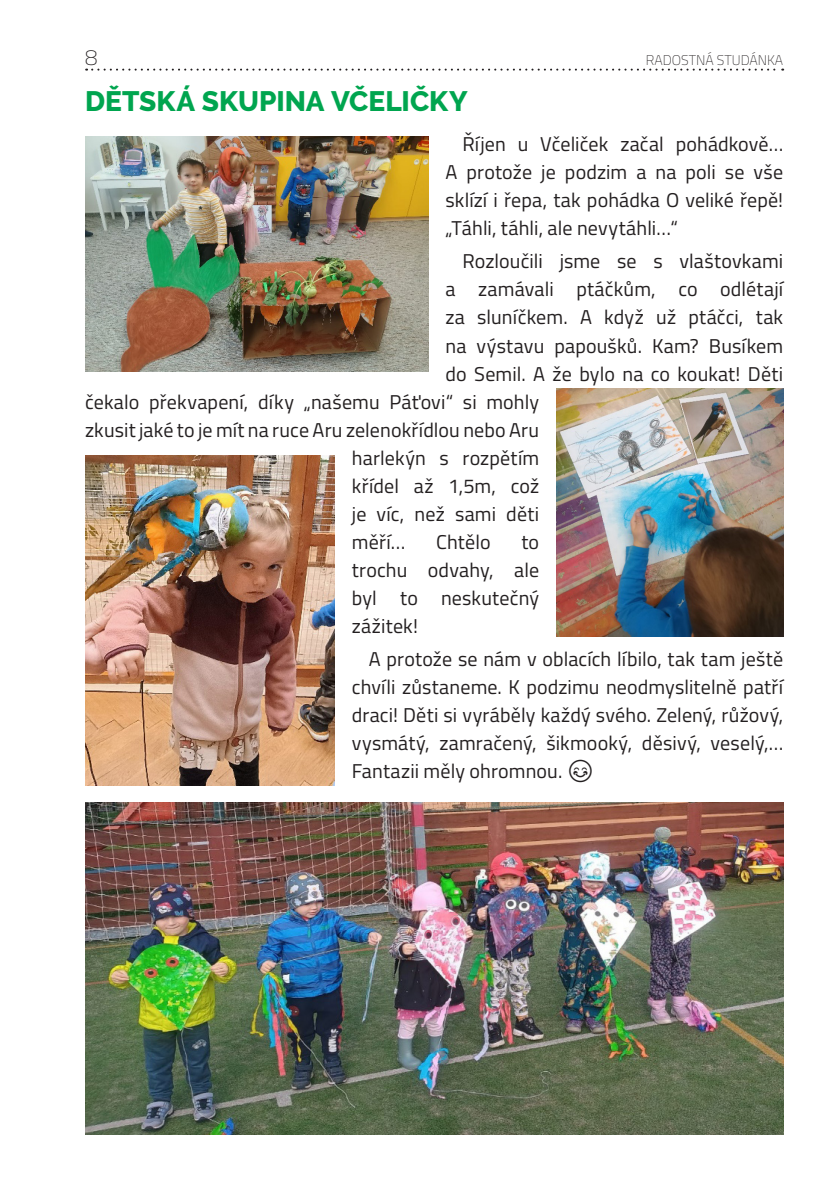
<style>
.page{position:relative;width:840px;height:1191px;background:#fff}
.page>*{position:absolute;margin:0;border:0;box-sizing:border-box;transform-origin:0 0}
.titulek{font:800 28px "Raleway";color:#00a54f}
.t1{font:200 22px "Titillium Web";color:#231f20}
.zaklad{font:20px/28px "Titillium Web";letter-spacing:.005em;color:#231f20;text-align:justify}
.t2{font:200 14px "Titillium Web";color:#231f20}
</style>
<div class="page">
<svg style="left:86px;top:69px;width:696px;height:2px"></svg>
<img style="left:85px;top:136px;width:343px;height:235px">
<img style="left:556px;top:388px;width:226px;height:248px">
<img style="left:85px;top:802px;width:697px;height:332px">
<img style="left:85px;top:455px;width:249px;height:330px">
<p class="t1" style="left:85px;top:41px;width:14px">8</p>
<p class="t2" style="left:645px;top:50px;width:139px">RADOSTNÁ STUDÁNKA</p>
<p class="titulek" style="left:85px;top:86px;width:384px">DĚTSKÁ SKUPINA VČELIČKY</p>
<p class="zaklad" style="left:445px;top:129px;width:339px;text-indent:17px">Říjen u Včeliček začal pohádkově… A protože je podzim a na poli se vše sklízí i řepa, tak pohádka O veliké řepě! „Táhli, táhli, ale nevytáhli…“</p>
<p class="zaklad" style="left:462px;top:246px;width:322px">Rozloučili jsme se s vlaštovkami</p>
<p class="zaklad" style="left:445px;top:274px;width:339px">a zamávali ptáčkům, co odlétají</p>
<p class="zaklad" style="left:445px;top:302px;width:339px">za sluníčkem. A když už ptáčci, tak</p>
<p class="zaklad" style="left:445px;top:330px;width:339px">na výstavu papoušků. Kam? Busíkem</p>
<p class="zaklad" style="left:445px;top:358px;width:339px">do Semil. A že bylo na co koukat! Děti</p>
<p class="zaklad" style="left:85px;top:386px;width:455px">čekalo překvapení, díky „našemu Páťovi“ si mohly</p>
<p class="zaklad" style="left:85px;top:414px;width:455px">zkusit jaké to je mít na ruce Aru zelenokřídlou nebo Aru</p>
<p class="zaklad" style="left:351px;top:442px;width:189px">harlekýn s rozpětím</p>
<p class="zaklad" style="left:351px;top:470px;width:189px">křídel až 1,5m, což</p>
<p class="zaklad" style="left:351px;top:498px;width:189px">je víc, než sami děti</p>
<p class="zaklad" style="left:351px;top:526px;width:55px">měří…</p>
<p class="zaklad" style="left:436px;top:526px;width:56px">Chtělo</p>
<p class="zaklad" style="left:351px;top:526px;width:189px;text-indent:169px">to trochu odvahy, ale byl to neskutečný zážitek!</p>
<p class="zaklad" style="left:351px;top:644px;width:432px;text-indent:17px">A protože se nám v oblacích líbilo, tak tam ještě chvíli zůstaneme. K podzimu neodmyslitelně patří draci! Děti si vyráběly každý svého. Zelený, růžový, vysmátý, zamračený, šikmooký, děsivý, veselý,… Fantazii měly ohromnou.</p>
</div>
